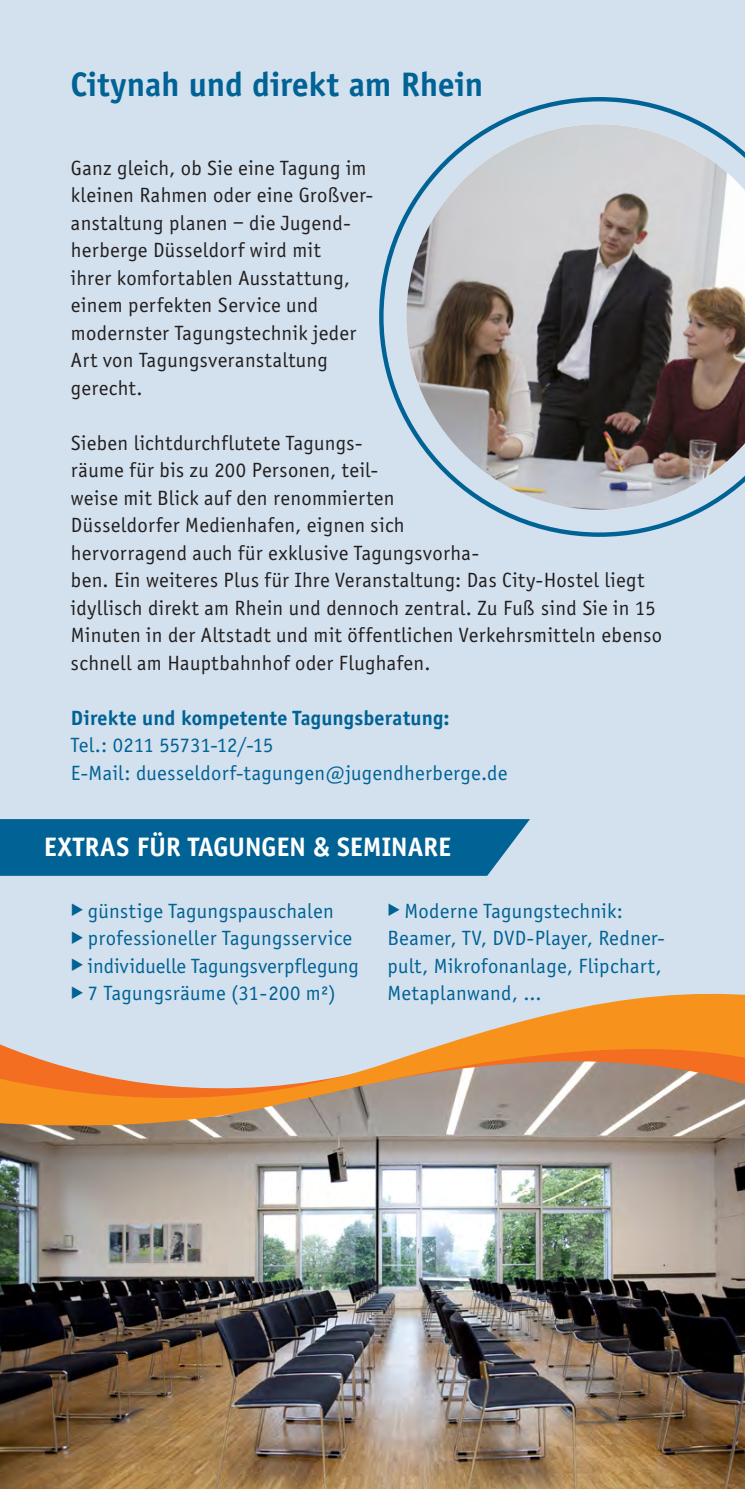
<style>
.page{position:relative;width:745px;height:1489px;background:#fff}
.page>*{position:absolute;margin:0;border:0;box-sizing:border-box;transform-origin:0 0}
.t1{font:700 35px "Officina Sans EF";color:#006295}
.t2{font:700 27.5px "Officina Sans EF";letter-spacing:.005em;color:#fff}
.t3{font:21.25px/27.5px "Officina Sans EF";letter-spacing:.02em;color:#231f20}
.t4{font:21.25px/27.5px "Officina Sans EF";letter-spacing:.015em;color:#006295}
.t5{font:700 21.25px "Officina Sans EF";letter-spacing:.01em;color:#006295}
</style>
<div class="page">
<div style="left:0;top:0;width:744px;height:1488px;background:#d3e1ee"></div>
<img style="left:0;top:1127px;width:744px;height:361px">
<svg style="left:379px;top:97px;width:328px;height:440px"></svg>
<img style="left:406px;top:124px;width:338px;height:385px">
<svg style="left:322px;top:1127px;width:422px;height:4px;background:#a39d96"></svg>
<svg style="left:0;top:993px;width:744px;height:134px"></svg>
<div style="left:0;top:819px;width:529px;height:56px;background:#006295"></div>
<svg style="left:84px;top:997px;width:15px;height:1px"></svg>
<h1 class="t1" style="left:71px;top:63px;width:413px">Citynah und direkt am Rhein</h1>
<p class="t3" style="left:71px;top:154px;width:303px">Ganz gleich, ob Sie eine Tagung im kleinen Rahmen oder eine Großver&shy;anstaltung planen – die Jugend&shy;herberge Düsseldorf wird mit<br>ihrer komfortablen Ausstattung, einem perfekten Service und modernster Tagungstechnik jeder<br>Art von Tagungsveranstaltung gerecht.</p>
<p class="t3" style="left:71px;top:429px;width:592px">Sieben lichtdurchflutete Tagungs-<br>räume für bis zu 200 Personen, teil-<br>weise mit Blick auf den renommierten<br>Düsseldorfer Medienhafen, eignen sich<br>hervorragend auch für exklusive Tagungsvorha-<br>ben. Ein weiteres Plus für Ihre Veranstaltung: Das City-Hostel liegt idyllisch direkt am Rhein und dennoch zentral. Zu Fuß sind Sie in 15<br>Minuten in der Altstadt und mit öffentlichen Verkehrsmitteln ebenso schnell am Hauptbahnhof oder Flughafen.</p>
<p class="t5" style="left:71px;top:705px;width:380px">Direkte und kompetente Tagungsberatung:</p>
<p class="t4" style="left:71px;top:732px;width:437px">Tel.: 0211 55731-12/-15<br>E-Mail: duesseldorf-tagungen@jugendherberge.de</p>
<p class="t2" style="left:44px;top:830px;width:408px">EXTRAS FÜR TAGUNGEN &amp; SEMINARE</p>
<p class="t4" style="left:71px;top:897px;width:264px">◆ günstige Tagungspauschalen</p>
<p class="t4" style="left:71px;top:924px;width:282px">◆ professioneller Tagungsservice</p>
<p class="t4" style="left:71px;top:952px;width:289px">◆ individuelle Tagungsverpflegung</p>
<p class="t4" style="left:71px;top:979px;width:266px">◆ 7 Tagungsräume (31-200 m²)</p>
<p class="t4" style="left:387px;top:897px;width:279px">◆ Moderne Tagungstechnik:<br>Beamer, TV, DVD-Player, Redner&shy;pult, Mikrofonanlage, Flipchart,<br>Metaplanwand, ...</p>
</div>
